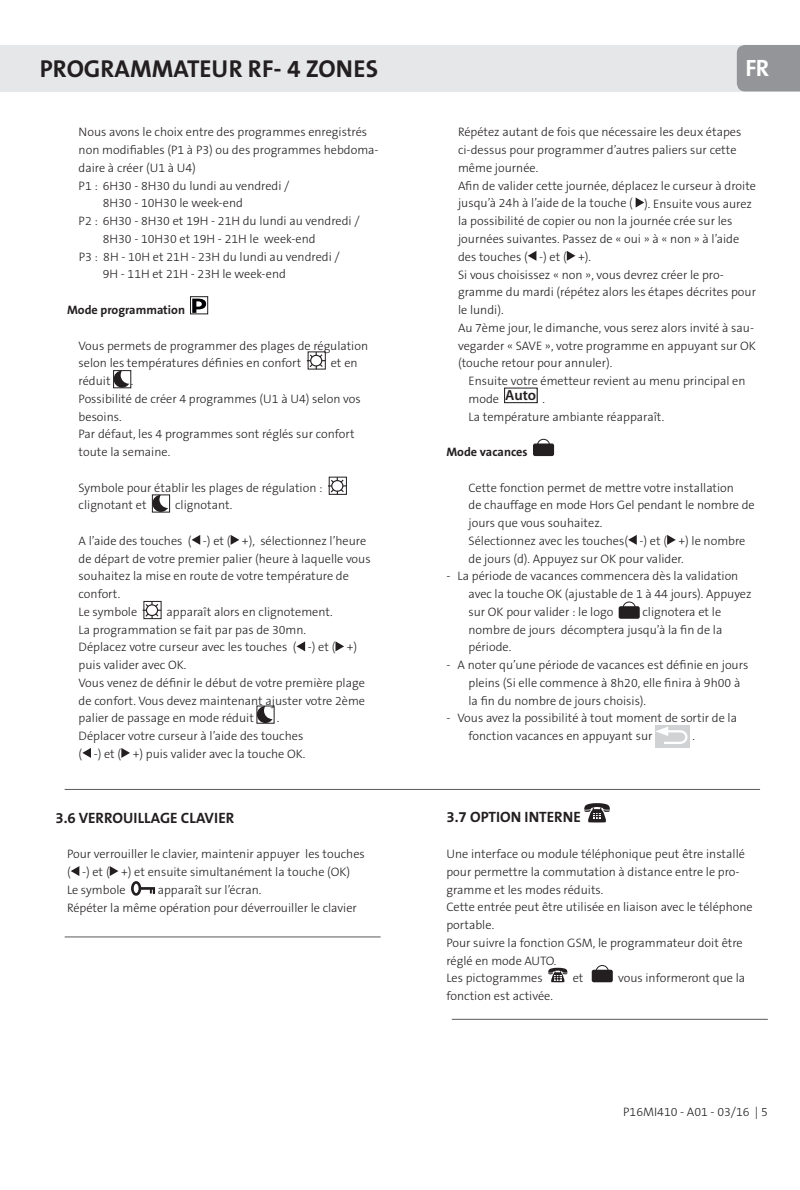
<style>
.page{position:relative;width:800px;height:1190px;background:#fff}
.page>*{position:absolute;margin:0;border:0;box-sizing:border-box;transform-origin:0 0}
.t1{font:700 24.5px "The Sans B7";color:#231f20}
.t2{font:700 23.8px "The Sans B7";color:#fff}
.t3{font:700 15.05px "The Sans B7";color:#231f20}
.t4{font:300 12.25px/17.8px "The Sans B3";color:#231f20}
.t5{font:700 12.25px "The Sans B7";color:#231f20}
</style>
<div class="page">
<div style="left:3px;top:45px;width:796px;height:46px;background:#e6e7e9"></div>
<div style="left:736px;top:45px;width:63px;height:46px;background:#939598"></div>
<svg style="left:192px;top:298px;width:14px;height:14px"></svg>
<div style="left:190px;top:296px;width:18px;height:18px;border:1px solid #231f20"></div>
<svg style="left:307px;top:352px;width:18px;height:17px"></svg>
<div style="left:310px;top:355px;width:12px;height:11px;background:#fff;border-radius:50%"></div>
<div style="left:310px;top:355px;width:12px;height:11px;border:1px solid #231f20;border-radius:50%"></div>
<svg style="left:115px;top:372px;width:14px;height:14px"></svg>
<div style="left:113px;top:370px;width:18px;height:18px;border:1px solid #231f20"></div>
<svg style="left:328px;top:477px;width:18px;height:17px"></svg>
<div style="left:332px;top:480px;width:11px;height:11px;background:#fff;border-radius:50%"></div>
<div style="left:331px;top:480px;width:12px;height:11px;border:1px solid #231f20;border-radius:50%"></div>
<svg style="left:154px;top:496px;width:14px;height:14px"></svg>
<div style="left:152px;top:494px;width:18px;height:18px;border:1px solid #231f20"></div>
<svg style="left:191px;top:535px;width:9px;height:10px"></svg>
<svg style="left:230px;top:535px;width:9px;height:10px"></svg>
<svg style="left:143px;top:601px;width:18px;height:17px"></svg>
<div style="left:146px;top:605px;width:11px;height:10px;background:#fff;border-radius:50%"></div>
<div style="left:146px;top:604px;width:12px;height:12px;border:1px solid #231f20;border-radius:50%"></div>
<svg style="left:296px;top:641px;width:9px;height:10px"></svg>
<svg style="left:335px;top:641px;width:9px;height:10px"></svg>
<svg style="left:259px;top:707px;width:13px;height:14px"></svg>
<div style="left:257px;top:705px;width:17px;height:18px;border:1px solid #231f20"></div>
<svg style="left:82px;top:748px;width:9px;height:9px"></svg>
<svg style="left:121px;top:748px;width:9px;height:9px"></svg>
<svg style="left:635px;top:197px;width:9px;height:10px"></svg>
<svg style="left:528px;top:251px;width:8px;height:10px"></svg>
<svg style="left:566px;top:251px;width:9px;height:10px"></svg>
<div style="left:504px;top:388px;width:33px;height:15px;border:1px solid #231f20"></div>
<svg style="left:533px;top:439px;width:21px;height:17px"></svg>
<svg style="left:628px;top:535px;width:8px;height:10px"></svg>
<svg style="left:667px;top:535px;width:8px;height:10px"></svg>
<svg style="left:618px;top:601px;width:21px;height:17px"></svg>
<div style="left:655px;top:725px;width:34px;height:22px;background:#d1d2d4"></div>
<svg style="left:655px;top:726px;width:35px;height:19px"></svg>
<svg style="left:71px;top:866px;width:8px;height:10px"></svg>
<svg style="left:110px;top:866px;width:8px;height:10px"></svg>
<svg style="left:131px;top:881px;width:24px;height:14px"></svg>
<svg style="left:584px;top:803px;width:26px;height:19px"></svg>
<svg style="left:548px;top:967px;width:19px;height:15px"></svg>
<svg style="left:591px;top:965px;width:21px;height:17px"></svg>
<hr style="left:65px;top:788px;width:695px;height:2px;background:#57585a">
<hr style="left:65px;top:936px;width:315px;height:1px;background:#57585a">
<hr style="left:452px;top:1018px;width:315px;height:1px;background:#57585a">
<hr style="left:0;top:45px;width:3px;height:46px;background:#e6e7e9">
<h1 class="t1" style="left:40px;top:56px;width:339px">PROGRAMMATEUR RF- 4 ZONES</h1>
<h2 class="t2" style="left:745px;top:55px;width:25px">FR</h2>
<p class="t4" style="left:79px;top:124px;width:290px">Nous avons le choix entre des programmes enregistrés</p>
<p class="t4" style="left:79px;top:142px;width:301px">non modifiables (P1 à P3) ou des programmes hebdoma-</p>
<p class="t4" style="left:79px;top:160px;width:119px">daire à créer (U1 à U4)</p>
<p class="t4" style="left:79px;top:177px;width:212px">P1 : 6H30 - 8H30 du lundi au vendredi /</p>
<p class="t4" style="left:103px;top:195px;width:142px">8H30 - 10H30 le week-end</p>
<p class="t4" style="left:79px;top:213px;width:282px">P2 : 6H30 - 8H30 et 19H - 21H du lundi au vendredi /</p>
<p class="t4" style="left:103px;top:231px;width:214px">8H30 - 10H30 et 19H - 21H le week-end</p>
<p class="t4" style="left:79px;top:248px;width:262px">P3 : 8H - 10H et 21H - 23H du lundi au vendredi /</p>
<p class="t4" style="left:103px;top:266px;width:185px">9H - 11H et 21H - 23H le week-end</p>
<p class="t5" style="left:67px;top:303px;width:119px">Mode programmation</p>
<p class="t4" style="left:79px;top:337px;width:291px">Vous permets de programmer des plages de régulation selon les températures définies en confort</p>
<p class="t4" style="left:331px;top:355px;width:28px">et en</p>
<p class="t4" style="left:79px;top:373px;width:33px">réduit</p>
<p class="t4" style="left:79px;top:373px;width:283px;text-indent:52px">.<br>Possibilité de créer 4 programmes (U1 à U4) selon vos besoins.<br>Par défaut, les 4 programmes sont réglés sur confort toute la semaine.</p>
<p class="t4" style="left:79px;top:479px;width:245px">Symbole pour établir les plages de régulation : clignotant et</p>
<p class="t4" style="left:175px;top:497px;width:59px">clignotant.</p>
<p class="t4" style="left:79px;top:532px;width:293px">A l’aide des touches ( -) et ( +), sélectionnez l’heure de départ de votre premier palier (heure à laquelle vous souhaitez la mise en route de votre température de confort.<br>Le symbole</p>
<p class="t4" style="left:79px;top:603px;width:288px;text-indent:88px">apparaît alors en clignotement.<br>La programmation se fait par pas de 30mn.<br>Déplacez votre curseur avec les touches ( -) et ( +) puis valider avec OK.<br>Vous venez de définir le début de votre première plage de confort. Vous devez maintenant ajuster votre 2ème palier de passage en mode réduit</p>
<p class="t4" style="left:79px;top:710px;width:228px;text-indent:198px">.<br>Déplacer votre curseur à l’aide des touches ( -) et ( +) puis valider avec la touche OK.</p>
<p class="t3" style="left:55px;top:809px;width:180px">3.6 VERROUILLAGE CLAVIER</p>
<p class="t4" style="left:67px;top:846px;width:299px">Pour verrouiller le clavier, maintenir appuyer les touches ( -) et ( +) et ensuite simultanément la touche (OK)<br>Le symbole</p>
<p class="t4" style="left:67px;top:881px;width:291px;text-align:center">apparaît sur l’écran.<br>Répéter la même opération pour déverrouiller le clavier</p>
<p class="t4" style="left:458px;top:124px;width:299px">Répétez autant de fois que nécessaire les deux étapes ci-dessus pour programmer d’autres paliers sur cette même journée.<br>Afin de valider cette journée, déplacez le curseur à droite jusqu’à 24h à l’aide de la touche ( ). Ensuite vous aurez la possibilité de copier ou non la journée crée sur les journées suivantes. Passez de « oui » à « non » à l’aide des touches ( -) et ( +).<br>Si vous choisissez « non », vous devrez créer le pro&shy;gramme du mardi (répétez alors les étapes décrites pour le lundi).<br>Au 7ème jour, le dimanche, vous serez alors invité à sau&shy;vegarder « SAVE », votre programme en appuyant sur OK (touche retour pour annuler).</p>
<p class="t4" style="left:468px;top:372px;width:278px">Ensuite votre émetteur revient au menu principal en mode <sup>Auto</sup> .<br>La température ambiante réapparaît.</p>
<p class="t5" style="left:446px;top:445px;width:83px">Mode vacances</p>
<p class="t4" style="left:468px;top:479px;width:288px">Cette fonction permet de mettre votre installation<br>de chauffage en mode Hors Gel pendant le nombre de jours que vous souhaitez.<br>Sélectionnez avec les touches( -) et ( +) le nombre de jours (d). Appuyez sur OK pour valider.</p>
<p class="t4" style="left:468px;top:568px;width:284px;text-indent:-22px">- La période de vacances commencera dès la validation avec la touche OK (ajustable de 1 à 44 jours). Appuyez sur OK pour valider : le logo</p>
<p class="t4" style="left:468px;top:603px;width:255px;text-align:justify;text-indent:174px">clignotera et le nombre de jours décomptera jusqu’à la fin de la période.</p>
<p class="t4" style="left:468px;top:656px;width:281px;text-indent:-22px">- A noter qu’une période de vacances est définie en jours pleins (Si elle commence à 8h20, elle finira à 9h00 à la fin du nombre de jours choisis).</p>
<p class="t4" style="left:468px;top:710px;width:270px;text-indent:-22px">- Vous avez la possibilité à tout moment de sortir de la fonction vacances en appuyant sur</p>
<p class="t4" style="left:692px;top:727px;width:4px">.</p>
<p class="t3" style="left:446px;top:809px;width:136px">3.7 OPTION INTERNE</p>
<p class="t4" style="left:446px;top:845px;width:308px">Une interface ou module téléphonique peut être installé pour permettre la commutation à distance entre le pro&shy;gramme et les modes réduits.<br>Cette entrée peut être utilisée en liaison avec le téléphone portable.<br>Pour suivre la fonction GSM, le programmateur doit être réglé en mode AUTO.<br>Les pictogrammes</p>
<p class="t4" style="left:572px;top:969px;width:12px">et</p>
<p class="t4" style="left:618px;top:969px;width:129px">vous informeront que la</p>
<p class="t4" style="left:446px;top:987px;width:108px">fonction est activée.</p>
<p class="t4" style="left:623px;top:1104px;width:146px">P16MI410 - A01 - 03/16 | 5</p>
</div>
